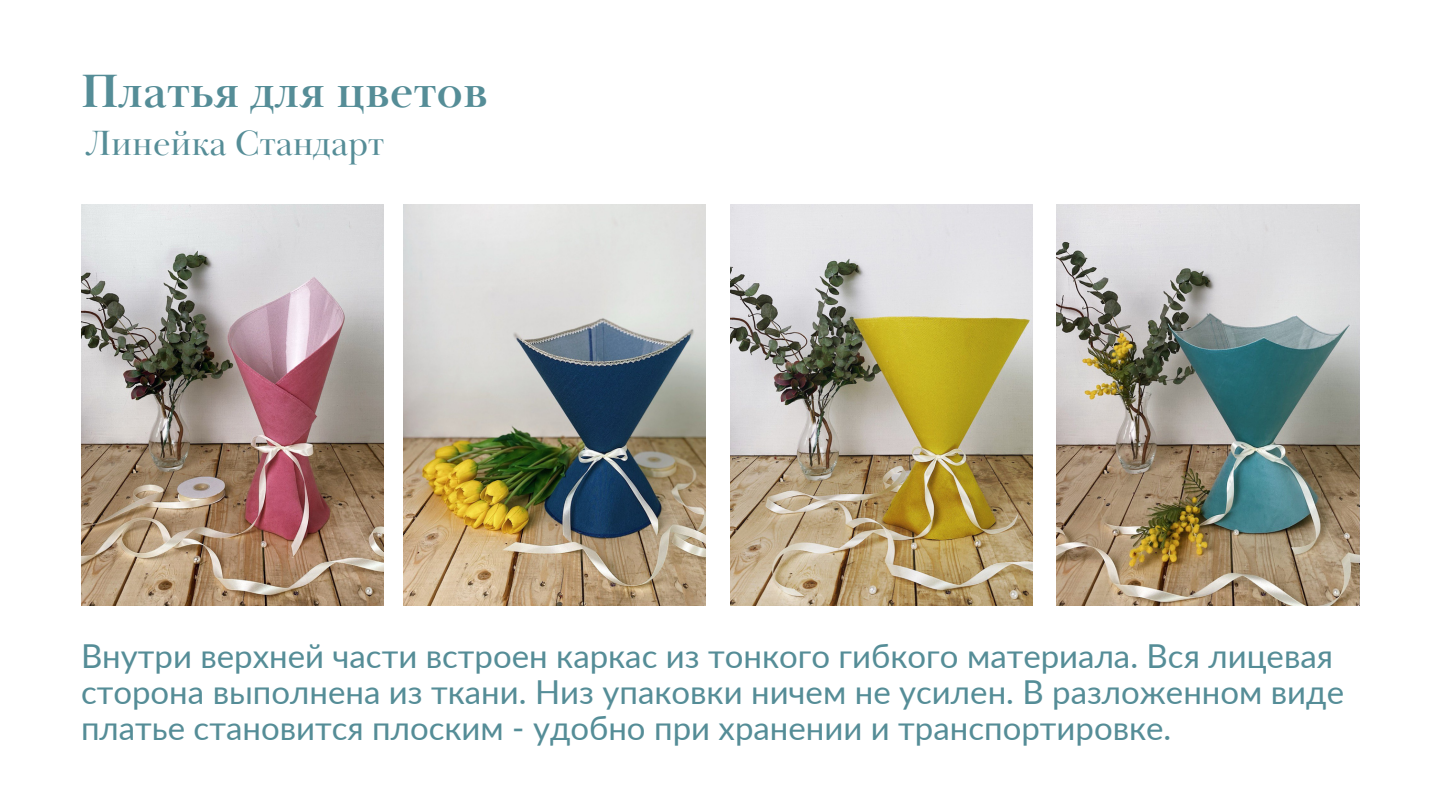
<style>
.page{position:relative;width:1440px;height:810px;background:#fff}
.page>*{position:absolute;margin:0;border:0;box-sizing:border-box;transform-origin:0 0}
.t1{font:700 48px "Baskerville Display PT";color:#558d97}
.t2{font:36px "Baskerville Display PT";color:#558d97}
.t3{font:33px/36px "Lato";color:#558d97}
</style>
<div class="page">
<img style="left:81px;top:205px;width:302px;height:400px">
<img style="left:404px;top:205px;width:302px;height:400px">
<img style="left:730px;top:205px;width:302px;height:400px">
<img style="left:1057px;top:205px;width:302px;height:400px">
<h1 class="t1" style="left:81px;top:62px;width:408px">Платья для цветов</h1>
<p class="t2" style="left:86px;top:121px;width:299px">Линейка Стандарт</p>
<p class="t3" style="left:81px;top:637px;width:1265px">Внутри верхней части встроен каркас из тонкого гибкого материала. Вся лицевая сторона выполнена из ткани. Низ упаковки ничем не усилен. В разложенном виде платье становится плоским - удобно при хранении и транспортировке.</p>
</div>
